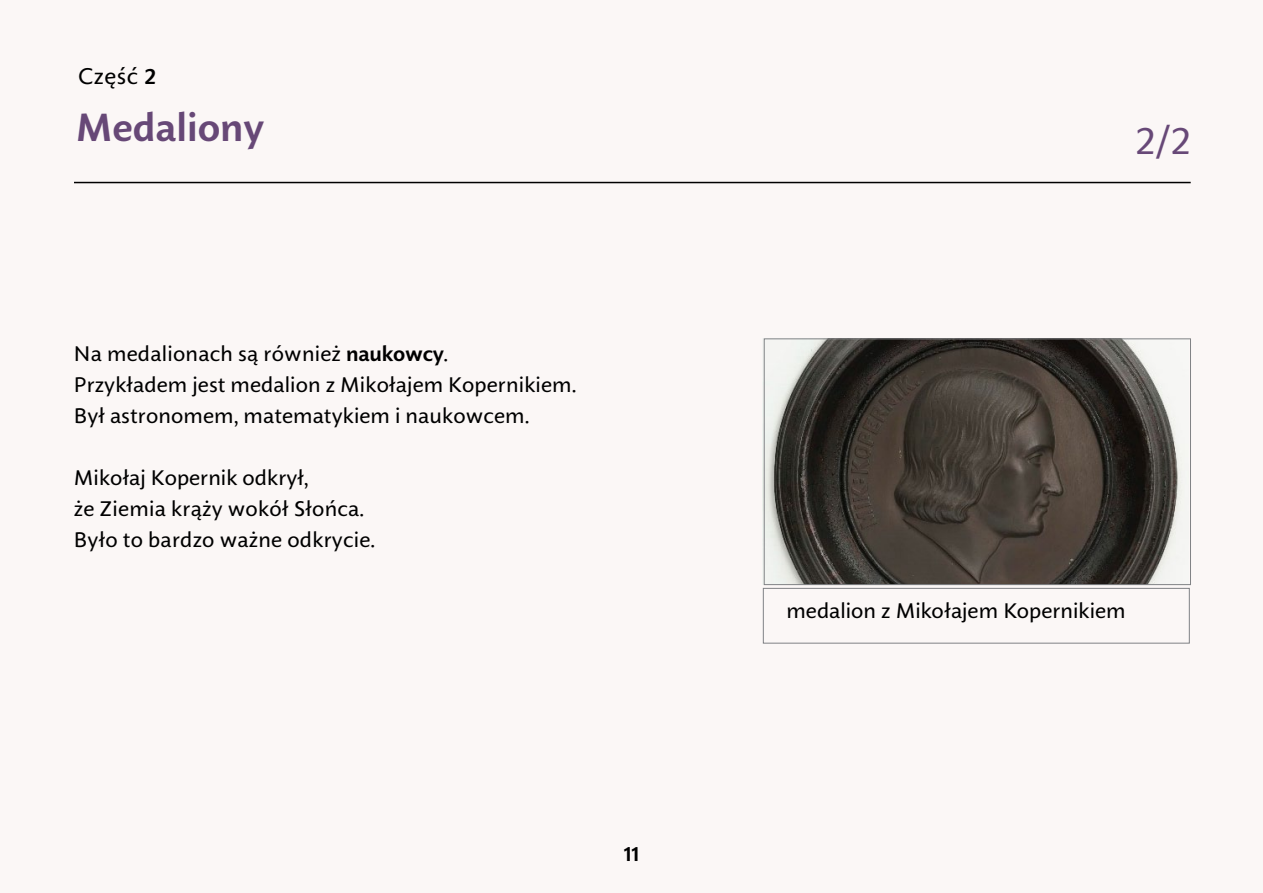
<style>
.page{position:relative;width:1263px;height:893px;background:#fbf7f6}
.page>*{position:absolute;margin:0;border:0;box-sizing:border-box;transform-origin:0 0}
.podstawowy{font:700 39px "Lelum Sans";color:#674877}
.tytul{font:39px "Lelum Sans";color:#674877}
.podstawowy-2{font:22.5px "Lelum Sans";letter-spacing:.025em;color:#000}
.podstawowy-3{font:21px/31px "Lelum Sans";letter-spacing:.005em;color:#000}
.t1{font:700 21px "Lelum Sans";color:#000}
.s1{font-weight:700}
</style>
<div class="page">
<hr style="left:74px;top:182px;width:1117px;height:1px;background:#000">
<img style="left:762px;top:338px;width:426px;height:246px">
<div style="left:764px;top:339px;width:427px;height:246px;border:1px solid #808285"></div>
<div style="left:763px;top:588px;width:426px;height:55px;border:1px solid #808285"></div>
<p class="podstawowy-2" style="left:78px;top:60px;width:79px">Część <span class="s1">2</span></p>
<p class="podstawowy" style="left:76px;top:97px;width:190px">Medaliony</p>
<p class="podstawowy-3" style="left:74px;top:339px;width:504px">Na medalionach są również <span class="s1">naukowcy</span>.<br>Przykładem jest medalion z Mikołajem Kopernikiem.<br>Był astronomem, matematykiem i naukowcem.</p>
<p class="podstawowy-3" style="left:74px;top:463px;width:303px">Mikołaj Kopernik odkrył,<br>że Ziemia krąży wokół Słońca.<br>Było to bardzo ważne odkrycie.</p>
<p class="t1" style="left:624px;top:838px;width:17px">11</p>
<p class="tytul" style="left:1135px;top:111px;width:57px">2/2</p>
<p class="podstawowy-3" style="left:786px;top:596px;width:341px">medalion z Mikołajem Kopernikiem</p>
</div>
